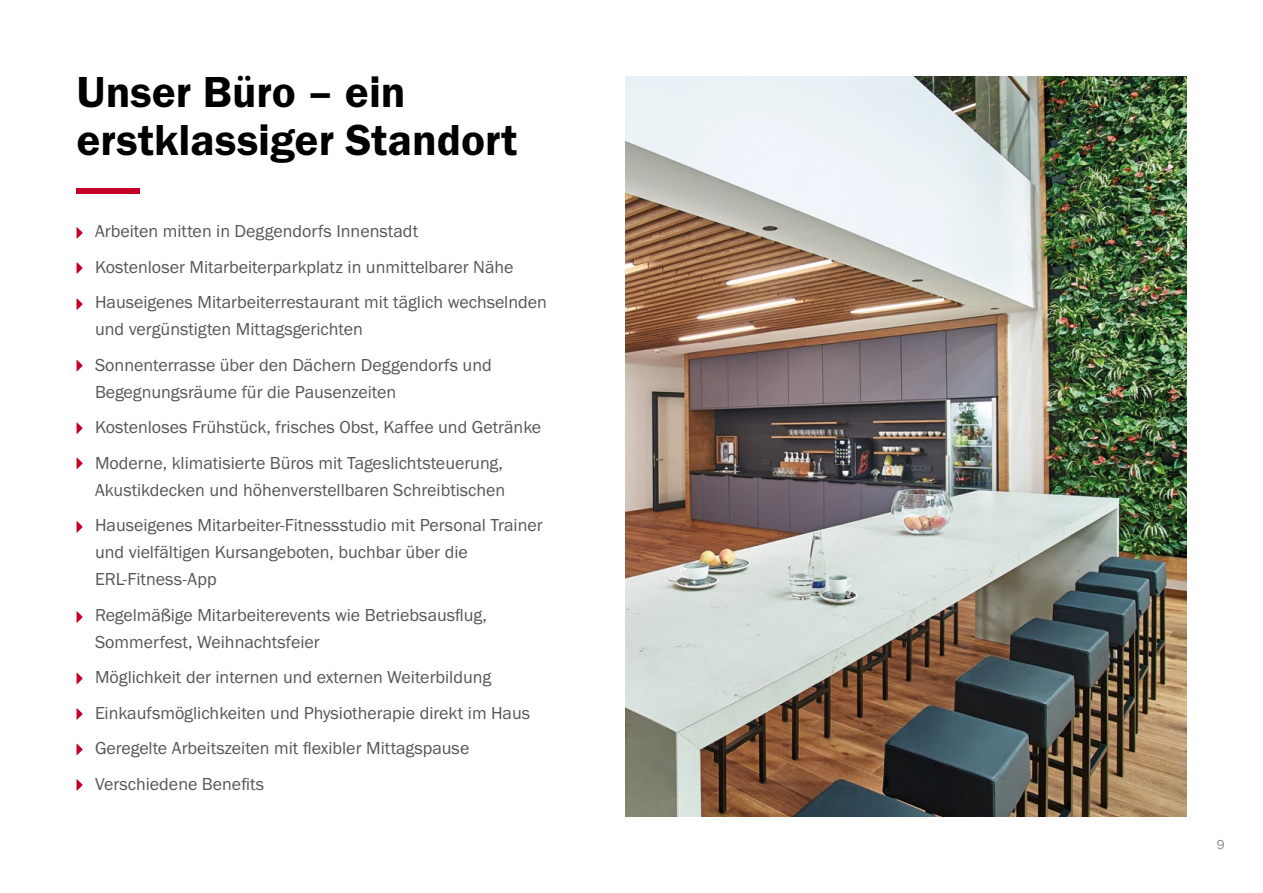
<style>
.page{position:relative;width:1263px;height:893px;background:#fff}
.page>*{position:absolute;margin:0;border:0;box-sizing:border-box;transform-origin:0 0}
.t1{font:45px/48px "Franklin Gothic URW Dem";color:#000}
.t2{font:18px/35.5px "Franklin Gothic URW Boo";color:#565655}
.t3{font:13.5px "Franklin Gothic URW Boo";color:#868786}
</style>
<div class="page">
<img style="left:625px;top:77px;width:561px;height:739px">
<svg style="left:77px;top:188px;width:63px;height:6px"></svg>
<svg style="left:77px;top:227px;width:6px;height:12px"></svg>
<svg style="left:77px;top:262px;width:6px;height:12px"></svg>
<svg style="left:77px;top:298px;width:6px;height:12px"></svg>
<svg style="left:77px;top:360px;width:6px;height:11px"></svg>
<svg style="left:77px;top:422px;width:6px;height:12px"></svg>
<svg style="left:77px;top:457px;width:6px;height:12px"></svg>
<svg style="left:77px;top:521px;width:6px;height:12px"></svg>
<svg style="left:77px;top:611px;width:6px;height:12px"></svg>
<svg style="left:77px;top:673px;width:6px;height:11px"></svg>
<svg style="left:77px;top:708px;width:6px;height:12px"></svg>
<svg style="left:77px;top:743px;width:6px;height:12px"></svg>
<svg style="left:77px;top:779px;width:6px;height:12px"></svg>
<h1 class="t1" style="left:77px;top:67px;width:442px">Unser Büro – ein erstklassiger Standort</h1>
<p class="t2" style="left:95px;top:213px;width:453px">Arbeiten mitten in Deggendorfs Innenstadt<br>Kostenloser Mitarbeiterparkplatz in unmittelbarer Nähe<br>Hauseigenes Mitarbeiterrestaurant mit täglich wechselnden</p>
<p class="t2" style="left:95px;top:311px;width:398px">und vergünstigten Mittagsgerichten<br>Sonnenterrasse über den Dächern Deggendorfs und</p>
<p class="t2" style="left:95px;top:374px;width:448px">Begegnungsräume für die Pausenzeiten<br>Kostenloses Frühstück, frisches Obst, Kaffee und Getränke<br>Moderne, klimatisierte Büros mit Tageslichtsteuerung,</p>
<p class="t2" style="left:95px;top:472px;width:449px">Akustikdecken und höhenverstellbaren Schreibtischen<br>Hauseigenes Mitarbeiter-Fitnessstudio mit Personal Trainer</p>
<p class="t2" style="left:95px;top:539px;width:374px;line-height:27px">und vielfältigen Kursangeboten, buchbar über die<br>ERL-Fitness-App</p>
<p class="t2" style="left:95px;top:601px;width:393px;line-height:27px">Regelmäßige Mitarbeiterevents wie Betriebsausflug,<br>Sommerfest, Weihnachtsfeier</p>
<p class="t2" style="left:95px;top:659px;width:437px">Möglichkeit der internen und externen Weiterbildung Einkaufsmöglichkeiten und Physiotherapie direkt im Haus Geregelte Arbeitszeiten mit flexibler Mittagspause Verschiedene Benefits</p>
<p class="t3" style="left:1217px;top:836px;width:9px">9</p>
</div>
